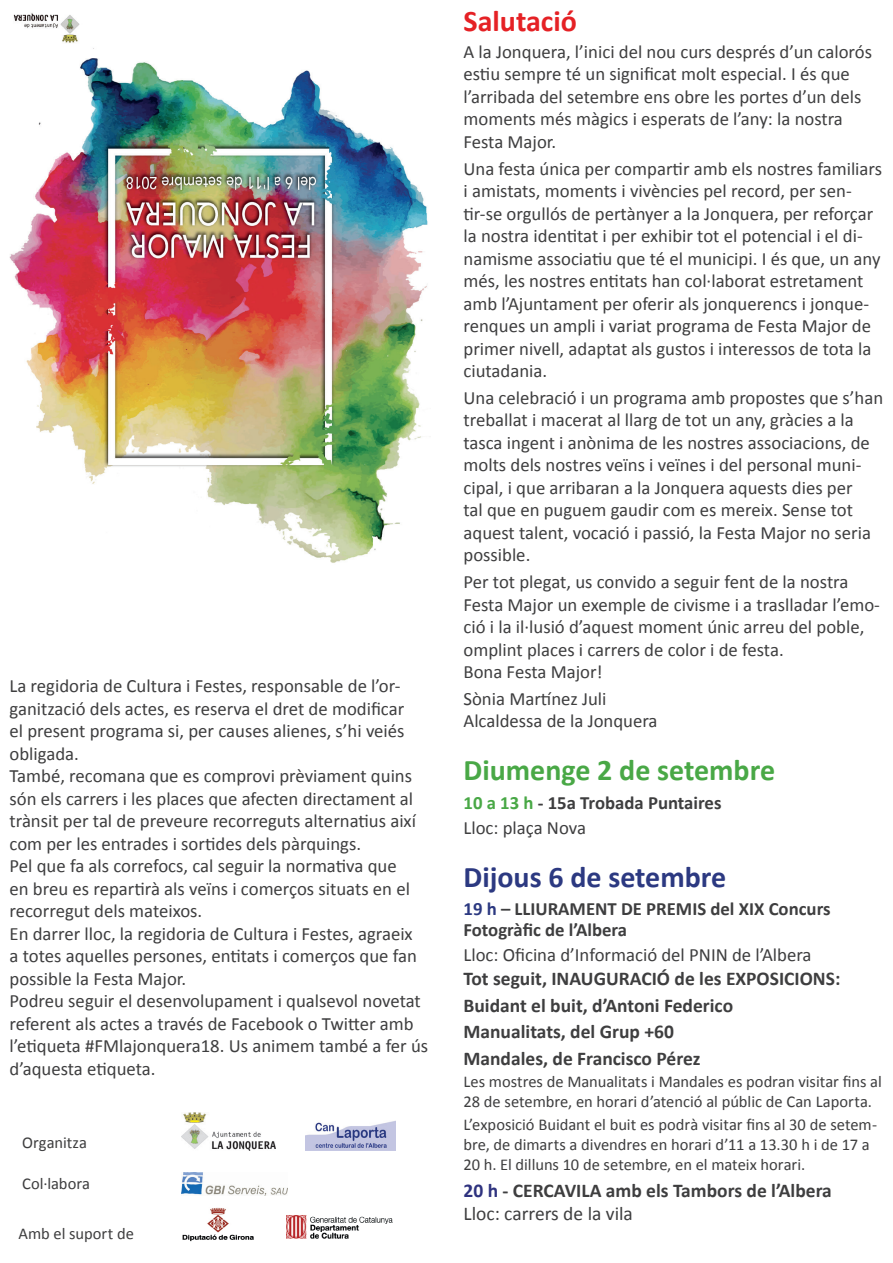
<style>
.page{position:relative;width:893px;height:1263px;background:#fff}
.page>*{position:absolute;margin:0;border:0;box-sizing:border-box;transform-origin:0 0}
.t1{font:700 30px "Calibri";color:#49a846}
.t2{font:700 30px "Calibri";color:#2c3981}
.t3{font:700 30px "Calibri";color:#e52125}
.t4{font:700 19.5px/26.5px "Calibri";color:#3e3e3f}
.t5{font:18.75px/22.5px "Calibri";color:#3e3e3f}
.t6{font:700 18.75px/24.6px "Calibri";color:#3e3e3f}
.t7{font:16.5px/20.2px "Calibri";color:#3e3e3f}
.s1{color:#49a846}
.s2{font-weight:400}
.s3{color:#2c3981}
.s4{color:#2f337f}
</style>
<div class="page">
<img style="left:181px;top:1112px;width:95px;height:38px">
<img style="left:181px;top:1173px;width:106px;height:22px">
<img style="left:182px;top:1208px;width:72px;height:33px">
<img style="left:306px;top:1120px;width:90px;height:30px">
<img style="left:286px;top:1215px;width:107px;height:23px">
<img style="left:10px;top:13px;width:418px;height:550px">
<p class="t5" style="left:10px;top:675px;width:420px">La regidoria de Cultura i Festes, responsable de l’or&shy;ganització dels actes, es reserva el dret de modificar<br>el present programa si, per causes alienes, s’hi veiés obligada.<br>També, recomana que es comprovi prèviament quins són els carrers i les places que afecten directament al trànsit per tal de preveure recorreguts alternatius així com per les entrades i sortides dels pàrquings.<br>Pel que fa als correfocs, cal seguir la normativa que<br>en breu es repartirà als veïns i comerços situats en el recorregut dels mateixos.<br>En darrer lloc, la regidoria de Cultura i Festes, agraeix<br>a totes aquelles persones, entitats i comerços que fan possible la Festa Major.<br>Podreu seguir el desenvolupament i qualsevol novetat referent als actes a través de Facebook o Twitter amb l’etiqueta #FMlajonquera18. Us animem també a fer ús d’aquesta etiqueta.</p>
<p class="t7" style="left:22px;top:1132px;width:66px">Organitza</p>
<p class="t7" style="left:22px;top:1173px;width:70px">Col·labora</p>
<p class="t7" style="left:18px;top:1223px;width:117px">Amb el suport de</p>
<h1 class="t3" style="left:463px;top:2px;width:115px">Salutació</h1>
<p class="t5" style="left:463px;top:40px;width:410px">A la Jonquera, l’inici del nou curs després d’un calorós estiu sempre té un significat molt especial. I és que l’arribada del setembre ens obre les portes d’un dels moments més màgics i esperats de l’any: la nostra Festa Major.</p>
<p class="t5" style="left:463px;top:157px;width:420px">Una festa única per compartir amb els nostres familiars i amistats, moments i vivències pel record, per sen&shy;tir-se orgullós de pertànyer a la Jonquera, per reforçar la nostra identitat i per exhibir tot el potencial i el di&shy;namisme associatiu que té el municipi. I és que, un any més, les nostres entitats han col·laborat estretament amb l’Ajuntament per oferir als jonquerencs i jonque&shy;renques un ampli i variat programa de Festa Major de primer nivell, adaptat als gustos i interessos de tota la ciutadania.</p>
<p class="t5" style="left:463px;top:386px;width:421px">Una celebració i un programa amb propostes que s’han treballat i macerat al llarg de tot un any, gràcies a la tasca ingent i anònima de les nostres associacions, de molts dels nostres veïns i veïnes i del personal muni&shy;cipal, i que arribaran a la Jonquera aquests dies per<br>tal que en puguem gaudir com es mereix. Sense tot aquest talent, vocació i passió, la Festa Major no seria possible.</p>
<p class="t5" style="left:463px;top:571px;width:418px">Per tot plegat, us convido a seguir fent de la nostra Festa Major un exemple de civisme i a traslladar l’emo&shy;ció i la il·lusió d’aquest moment únic arreu del poble, omplint places i carrers de color i de festa.<br>Bona Festa Major!</p>
<p class="t5" style="left:463px;top:687px;width:196px">Sònia Martínez Juli<br>Alcaldessa de la Jonquera</p>
<h1 class="t1" style="left:463px;top:751px;width:313px">Diumenge 2 de setembre</h1>
<p class="t6" style="left:463px;top:790px;width:259px"><span class="s1">10 a 13 h</span> - 15a Trobada Puntaires<br><span class="s2">Lloc: plaça Nova</span></p>
<h1 class="t2" style="left:463px;top:857px;width:264px">Dijous 6 de setembre</h1>
<p class="t6" style="left:463px;top:899px;width:369px;line-height:20.7px"><span class="s3">19 h</span> – LLIURAMENT DE PREMIS del XIX Concurs<br>Fotogràfic de l’Albera</p>
<p class="t5" style="left:463px;top:943px;width:349px">Lloc: Oficina d’Informació del PNIN de l’Albera</p>
<p class="t4" style="left:463px;top:965px;width:378px">Tot seguit, INAUGURACIÓ de les EXPOSICIONS:<br>Buidant el buit, d’Antoni Federico Manualitats, del Grup +60<br>Mandales, de Francisco Pérez</p>
<p class="t7" style="left:463px;top:1072px;width:420px">Les mostres de Manualitats i Mandales es podran visitar fins al<br>28 de setembre, en horari d’atenció al públic de Can Laporta.</p>
<p class="t7" style="left:463px;top:1114px;width:415px">L’exposició Buidant el buit es podrà visitar fins al 30 de setem&shy;bre, de dimarts a divendres en horari d’11 a 13.30 h i de 17 a<br>20 h. El dilluns 10 de setembre, en el mateix horari.</p>
<p class="t4" style="left:463px;top:1179px;width:370px;line-height:22.8px"><span class="s4">20 h</span> - CERCAVILA amb els Tambors de l’Albera<br><span class="s2">Lloc: carrers de la vila</span></p>
</div>
